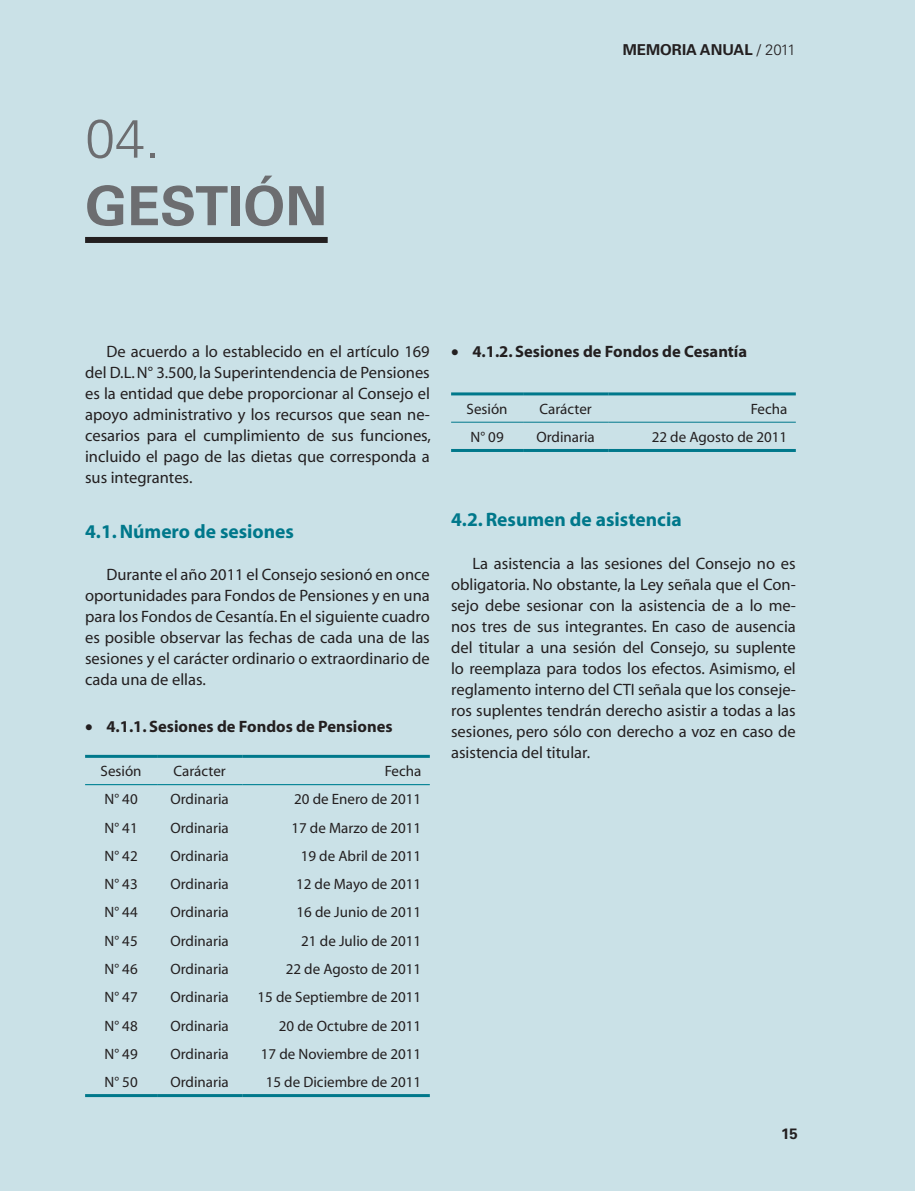
<style>
.page{position:relative;width:915px;height:1191px;background:#fff}
.page>*{position:absolute;margin:0;border:0;box-sizing:border-box;transform-origin:0 0}
.t1{font:700 54px "Univers";color:#6c6d70}
.t2{font:300 54px "Univers";color:#6c6d70}
.SUBTITULO_1{font:700 19.5px "Myriad";color:#00788b}
.t3{font:16.5px/21px "Myriad";color:#231f20;text-align:justify}
.SUBTITULO_PUNTO{font:700 16.5px "Myriad";color:#231f20}
.TEXTO_CUADRO{font:15px "Myriad";color:#231f20}
.t4{font:700 15px "Univers";color:#231f20}
.s1{font-weight:300}
</style>
<div class="page">
<div style="left:0;top:0;width:914px;height:1191px;background:#cae1e7"></div>
<hr style="left:85px;top:755px;width:72px;height:3px;background:#00788b">
<hr style="left:157px;top:755px;width:85px;height:3px;background:#00788b">
<hr style="left:242px;top:755px;width:187px;height:3px;background:#00788b">
<hr style="left:85px;top:1094px;width:72px;height:3px;background:#00788b">
<hr style="left:157px;top:1094px;width:85px;height:3px;background:#00788b">
<hr style="left:242px;top:1094px;width:187px;height:3px;background:#00788b">
<hr style="left:85px;top:784px;width:72px;height:1px;background:#008194">
<hr style="left:157px;top:784px;width:85px;height:1px;background:#008194">
<hr style="left:242px;top:784px;width:187px;height:1px;background:#008194">
<hr style="left:451px;top:422px;width:72px;height:1px;background:#00788b">
<hr style="left:523px;top:422px;width:85px;height:1px;background:#00788b">
<hr style="left:608px;top:422px;width:187px;height:1px;background:#00788b">
<hr style="left:451px;top:392px;width:72px;height:3px;background:#00788b">
<hr style="left:523px;top:392px;width:85px;height:3px;background:#00788b">
<hr style="left:608px;top:392px;width:187px;height:3px;background:#00788b">
<hr style="left:451px;top:449px;width:72px;height:3px;background:#00788b">
<hr style="left:523px;top:449px;width:85px;height:3px;background:#00788b">
<hr style="left:608px;top:449px;width:187px;height:3px;background:#00788b">
<div style="left:85px;top:237px;width:242px;height:6px;background:#231f20"></div>
<p class="t2" style="left:85px;top:106px;width:77px">04.</p>
<p class="t1" style="left:85px;top:174px;width:243px">GESTIÓN</p>
<p class="t4" style="left:622px;top:41px;width:174px">MEMORIA ANUAL <span class="s1">/ 2011</span></p>
<p class="t3" style="left:85px;top:341px;width:347px;text-indent:21px">De acuerdo a lo establecido en el artículo 169 del D.L. N° 3.500, la Superintendencia de Pensiones es la entidad que debe proporcionar al Consejo el apoyo administrativo y los recursos que sean ne&shy;cesarios para el cumplimiento de sus funciones, incluido el pago de las dietas que corresponda a sus integrantes.</p>
<p class="SUBTITULO_1" style="left:85px;top:521px;width:210px">4.1. Número de sesiones</p>
<p class="t3" style="left:85px;top:565px;width:346px;text-indent:21px">Durante el año 2011 el Consejo sesionó en once oportunidades para Fondos de Pensiones y en una para los Fondos de Cesantía. En el siguiente cuadro es posible observar las fechas de cada una de las sesiones y el carácter ordinario o extraordinario de cada una de ellas.</p>
<p class="SUBTITULO_PUNTO" style="left:85px;top:718px;width:309px">• 4.1.1. Sesiones de Fondos de Pensiones</p>
<p class="TEXTO_CUADRO" style="left:100px;top:763px;width:43px">Sesión</p>
<p class="TEXTO_CUADRO" style="left:173px;top:763px;width:54px">Carácter</p>
<p class="TEXTO_CUADRO" style="left:384px;top:763px;width:38px">Fecha</p>
<p class="TEXTO_CUADRO" style="left:104px;top:792px;width:35px">N° 40</p>
<p class="TEXTO_CUADRO" style="left:170px;top:792px;width:60px">Ordinaria</p>
<p class="TEXTO_CUADRO" style="left:294px;top:792px;width:129px">20 de Enero de 2011</p>
<p class="TEXTO_CUADRO" style="left:104px;top:820px;width:35px">N° 41</p>
<p class="TEXTO_CUADRO" style="left:170px;top:820px;width:60px">Ordinaria</p>
<p class="TEXTO_CUADRO" style="left:291px;top:820px;width:131px">17 de Marzo de 2011</p>
<p class="TEXTO_CUADRO" style="left:104px;top:848px;width:35px">N° 42</p>
<p class="TEXTO_CUADRO" style="left:170px;top:848px;width:60px">Ordinaria</p>
<p class="TEXTO_CUADRO" style="left:300px;top:848px;width:122px">19 de Abril de 2011</p>
<p class="TEXTO_CUADRO" style="left:104px;top:876px;width:35px">N° 43</p>
<p class="TEXTO_CUADRO" style="left:170px;top:876px;width:60px">Ordinaria</p>
<p class="TEXTO_CUADRO" style="left:296px;top:876px;width:127px">12 de Mayo de 2011</p>
<p class="TEXTO_CUADRO" style="left:104px;top:905px;width:35px">N° 44</p>
<p class="TEXTO_CUADRO" style="left:170px;top:905px;width:60px">Ordinaria</p>
<p class="TEXTO_CUADRO" style="left:296px;top:905px;width:126px">16 de Junio de 2011</p>
<p class="TEXTO_CUADRO" style="left:104px;top:933px;width:35px">N° 45</p>
<p class="TEXTO_CUADRO" style="left:170px;top:933px;width:60px">Ordinaria</p>
<p class="TEXTO_CUADRO" style="left:301px;top:933px;width:121px">21 de Julio de 2011</p>
<p class="TEXTO_CUADRO" style="left:104px;top:961px;width:35px">N° 46</p>
<p class="TEXTO_CUADRO" style="left:170px;top:961px;width:60px">Ordinaria</p>
<p class="TEXTO_CUADRO" style="left:285px;top:961px;width:137px">22 de Agosto de 2011</p>
<p class="TEXTO_CUADRO" style="left:104px;top:989px;width:35px">N° 47</p>
<p class="TEXTO_CUADRO" style="left:170px;top:989px;width:60px">Ordinaria</p>
<p class="TEXTO_CUADRO" style="left:257px;top:989px;width:165px">15 de Septiembre de 2011</p>
<p class="TEXTO_CUADRO" style="left:104px;top:1018px;width:35px">N° 48</p>
<p class="TEXTO_CUADRO" style="left:170px;top:1018px;width:60px">Ordinaria</p>
<p class="TEXTO_CUADRO" style="left:279px;top:1018px;width:144px">20 de Octubre de 2011</p>
<p class="TEXTO_CUADRO" style="left:104px;top:1046px;width:35px">N° 49</p>
<p class="TEXTO_CUADRO" style="left:170px;top:1046px;width:60px">Ordinaria</p>
<p class="TEXTO_CUADRO" style="left:261px;top:1046px;width:162px">17 de Noviembre de 2011</p>
<p class="TEXTO_CUADRO" style="left:104px;top:1074px;width:35px">N° 50</p>
<p class="TEXTO_CUADRO" style="left:170px;top:1074px;width:60px">Ordinaria</p>
<p class="TEXTO_CUADRO" style="left:265px;top:1074px;width:157px">15 de Diciembre de 2011</p>
<p class="SUBTITULO_PUNTO" style="left:451px;top:343px;width:297px">• 4.1.2. Sesiones de Fondos de Cesantía</p>
<p class="TEXTO_CUADRO" style="left:466px;top:401px;width:43px">Sesión</p>
<p class="TEXTO_CUADRO" style="left:539px;top:401px;width:54px">Carácter</p>
<p class="TEXTO_CUADRO" style="left:750px;top:401px;width:38px">Fecha</p>
<p class="TEXTO_CUADRO" style="left:470px;top:429px;width:35px">N° 09</p>
<p class="TEXTO_CUADRO" style="left:536px;top:429px;width:60px">Ordinaria</p>
<p class="TEXTO_CUADRO" style="left:651px;top:429px;width:137px">22 de Agosto de 2011</p>
<p class="SUBTITULO_1" style="left:451px;top:509px;width:232px">4.2. Resumen de asistencia</p>
<p class="t3" style="left:451px;top:553px;width:346px;text-indent:21px">La asistencia a las sesiones del Consejo no es obligatoria. No obstante, la Ley señala que el Con&shy;sejo debe sesionar con la asistencia de a lo me&shy;nos tres de sus integrantes. En caso de ausencia del titular a una sesión del Consejo, su suplente lo reemplaza para todos los efectos. Asimismo, el reglamento interno del CTI señala que los conseje&shy;ros suplentes tendrán derecho asistir a todas a las sesiones, pero sólo con derecho a voz en caso de asistencia del titular.</p>
<p class="t4" style="left:781px;top:1125px;width:18px">15</p>
</div>
